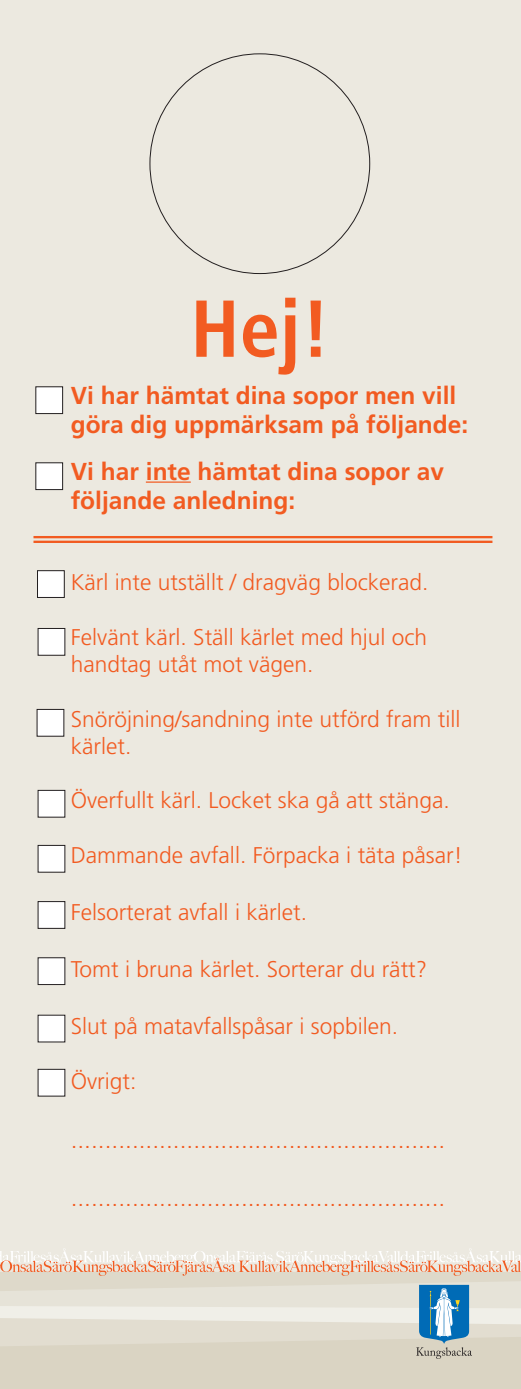
<style>
.page{position:relative;width:521px;height:1389px;background:#fff}
.page>*{position:absolute;margin:0;border:0;box-sizing:border-box;transform-origin:0 0}
.t1{font:700 condensed 80.5px "Frutiger LT Std";color:#f25b21}
.t2{font:300 24.5px "Frutiger LT Std";color:#f25b21}
.t3{font:700 24.5px/29.4px "Frutiger LT Std";color:#f25b21}
.t4{font:300 22.75px/27.3px "Frutiger LT Std";color:#f25b21}
</style>
<div class="page">
<div style="left:0;top:0;width:521px;height:1248px;background:#ece9e0"></div>
<svg style="left:0;top:1248px;width:521px;height:141px;background:#dcd8cc"></svg>
<hr style="left:146px;top:482px;width:45px;height:1px;background:#f25b21">
<div style="left:36px;top:387px;width:27px;height:27px;background:#fff"></div>
<div style="left:36px;top:386px;width:27px;height:28px;border:1px solid #231f20"></div>
<div style="left:36px;top:463px;width:27px;height:27px;background:#fff"></div>
<div style="left:36px;top:462px;width:27px;height:28px;border:1px solid #231f20"></div>
<div style="left:38px;top:1069px;width:27px;height:27px;background:#fff"></div>
<div style="left:38px;top:958px;width:27px;height:27px;background:#fff"></div>
<div style="left:38px;top:957px;width:27px;height:28px;border:1px solid #231f20"></div>
<div style="left:38px;top:902px;width:27px;height:26px;background:#fff"></div>
<div style="left:38px;top:901px;width:27px;height:28px;border:1px solid #231f20"></div>
<div style="left:37px;top:709px;width:27px;height:27px;background:#fff"></div>
<div style="left:38px;top:628px;width:27px;height:27px;background:#fff"></div>
<div style="left:38px;top:628px;width:27px;height:28px;border:1px solid #231f20"></div>
<div style="left:38px;top:571px;width:26px;height:26px;background:#fff"></div>
<div style="left:37px;top:570px;width:28px;height:28px;border:1px solid #231f20"></div>
<div style="left:38px;top:1015px;width:27px;height:27px;background:#fff"></div>
<hr style="left:33px;top:536px;width:459px;height:2px;background:#f25b21">
<hr style="left:33px;top:541px;width:459px;height:2px;background:#f25b21">
<div style="left:38px;top:845px;width:27px;height:27px;background:#fff"></div>
<div style="left:38px;top:790px;width:27px;height:27px;background:#fff"></div>
<p class="t1" style="left:190px;top:281px;width:142px">Hej!</p>
<p class="t3" style="left:71px;top:381px;width:399px">Vi har hämtat dina sopor men vill göra dig uppmärksam på följande:</p>
<p class="t3" style="left:71px;top:457px;width:375px">Vi har inte hämtat dina sopor av följande anledning:</p>
<p class="t4" style="left:71px;top:569px;width:359px">Kärl inte utställt / dragväg blockerad.</p>
<p class="t4" style="left:71px;top:623px;width:358px">Felvänt kärl. Ställ kärlet med hjul och handtag utåt mot vägen.</p>
<p class="t4" style="left:71px;top:705px;width:391px">Snöröjning/sandning inte utförd fram till kärlet.</p>
<p class="t4" style="left:71px;top:787px;width:381px">Överfullt kärl. Locket ska gå att stänga.</p>
<p class="t4" style="left:71px;top:842px;width:393px">Dammande avfall. Förpacka i täta påsar!</p>
<p class="t4" style="left:71px;top:899px;width:238px">Felsorterat avfall i kärlet.</p>
<p class="t4" style="left:71px;top:956px;width:358px">Tomt i bruna kärlet. Sorterar du rätt?</p>
<p class="t4" style="left:71px;top:1013px;width:329px">Slut på matavfallspåsar i sopbilen.</p>
<p class="t4" style="left:71px;top:1068px;width:67px">Övrigt:</p>
<p class="t2" style="left:71px;top:1125px;width:376px">.......................................................</p>
<p class="t2" style="left:71px;top:1184px;width:376px">.......................................................</p>
</div>
